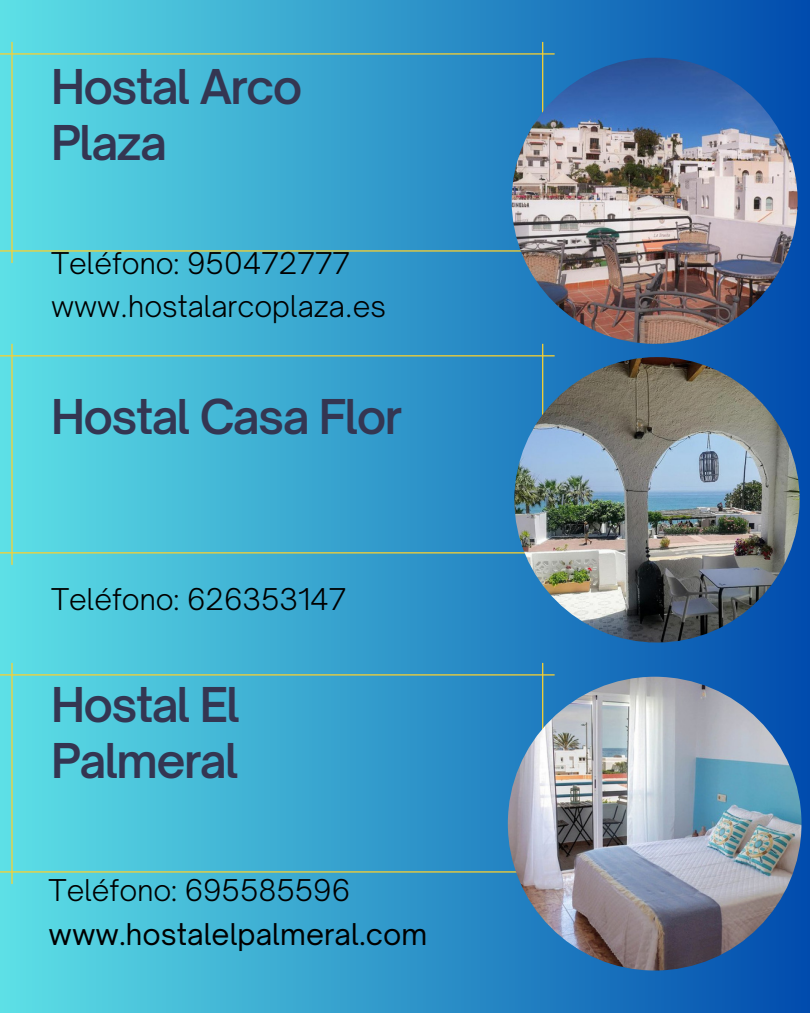
<style>
.page{position:relative;width:810px;height:1013px;background:#fff}
.page>*{position:absolute;margin:0;border:0;box-sizing:border-box;transform-origin:0 0}
.t1{font:600 45.9px/56.2px "Open Sauce One";letter-spacing:-.035em;color:#343652}
.t2{font:300 28.7px "Open Sauce One";color:#000}
.t3{font:28.7px "Open Sauce One";color:#000}
</style>
<div class="page">
<div style="left:0;top:0;width:810px;height:1012px;background:linear-gradient(to right,#5de0e6,#014bad)"></div>
<svg style="left:0;top:42px;width:555px;height:221px;background:#41afd1"></svg>
<svg style="left:0;top:344px;width:555px;height:221px;background:#41afd1"></svg>
<svg style="left:0;top:663px;width:555px;height:221px;background:#41b0d1"></svg>
<img style="left:512px;top:58px;width:286px;height:286px;border-radius:50%">
<img style="left:514px;top:357px;width:286px;height:285px;border-radius:50%">
<img style="left:508px;top:676px;width:294px;height:294px;border-radius:50%">
<p class="t1" style="left:51px;top:58px;width:253px">Hostal Arco<br>Plaza</p>
<p class="t2" style="left:51px;top:245px;width:301px">Teléfono: 950472777</p>
<p class="t2" style="left:51px;top:289px;width:337px">www.hostalarcoplaza.es</p>
<p class="t1" style="left:51px;top:388px;width:353px">Hostal Casa Flor</p>
<p class="t2" style="left:51px;top:581px;width:297px">Teléfono: 626353147</p>
<p class="t1" style="left:51px;top:676px;width:190px">Hostal El<br>Palmeral</p>
<p class="t2" style="left:49px;top:872px;width:303px">Teléfono: 695585596</p>
<p class="t3" style="left:49px;top:916px;width:380px">www.hostalelpalmeral.com</p>
</div>
